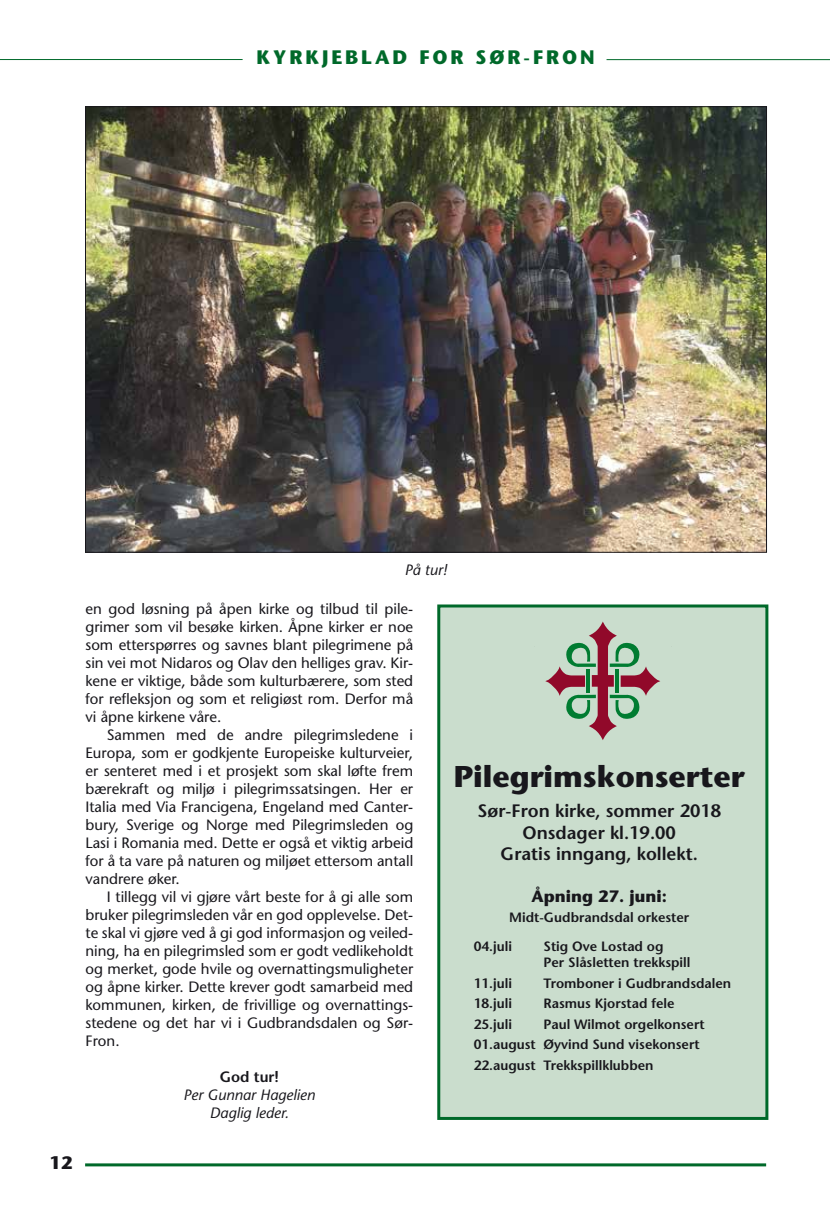
<style>
.page{position:relative;width:830px;height:1212px;background:#fff}
.page>*{position:absolute;margin:0;border:0;box-sizing:border-box;transform-origin:0 0}
.t1{font:700 30px "Stone Sans Std";color:#18171c}
.t2{font:700 19.5px "Stone Sans Std";letter-spacing:.15em;color:#00692a}
.t3{font:600 18px/21.6px "Stone Sans Std";color:#18171c;text-align:center}
.t4{font:700 18px "Stone Sans Std";color:#18171c}
.t5{font:700 16.5px "Stone Sans Std";color:#18171c}
.t6{font:500 15px/18px "Stone Sans Std";color:#18171c;text-align:justify}
.t7{font:italic 500 15px/18px "Stone Sans Std";color:#18171c;text-align:center}
.t8{font:600 15px "Stone Sans Std";color:#18171c}
.t9{font:600 13.5px/20.4px "Stone Sans Std";color:#18171c}
</style>
<div class="page">
<hr style="left:85px;top:1163px;width:680px;height:3px;background:#00692a">
<hr style="left:0;top:59px;width:242px;height:1px;background:#00692a">
<hr style="left:606px;top:59px;width:223px;height:1px;background:#00692a">
<div style="left:437px;top:604px;width:331px;height:516px;background:#caddcd;border:3px solid #00692a"></div>
<img style="left:87px;top:108px;width:677px;height:443px">
<svg style="left:545px;top:621px;width:115px;height:119px"></svg>
<h2 class="t2" style="left:256px;top:46px;width:339px">KYRKJEBLAD FOR SØR-FRON</h2>
<p class="t7" style="left:404px;top:561px;width:44px">På tur!</p>
<p class="t6" style="left:85px;top:600px;width:329px">en god løsning på åpen kirke og tilbud til pile&shy;grimer som vil besøke kirken. Åpne kirker er noe som etterspørres og savnes blant pilegrimene på sin vei mot Nidaros og Olav den helliges grav. Kir&shy;kene er viktige, både som kulturbærere, som sted for refleksjon og som et religiøst rom. Derfor må vi åpne kirkene våre.</p>
<p class="t6" style="left:85px;top:726px;width:329px;text-indent:21px">Sammen med de andre pilegrimsledene i Europa, som er godkjente Europeiske kulturveier, er senteret med i et prosjekt som skal løfte frem bærekraft og miljø i pilegrimssatsingen. Her er Italia med Via Francigena, Engeland med Canter&shy;bury, Sverige og Norge med Pilegrimsleden og Lasi i Romania med. Dette er også et viktig arbeid for å ta vare på naturen og miljøet ettersom antall vandrere øker.</p>
<p class="t6" style="left:85px;top:888px;width:329px;text-indent:21px">I tillegg vil vi gjøre vårt beste for å gi alle som bruker pilegrimsleden vår en god opplevelse. Det&shy;te skal vi gjøre ved å gi god informasjon og veiled&shy;ning, ha en pilegrimsled som er godt vedlikeholdt og merket, gode hvile og overnattingsmuligheter og åpne kirker. Dette krever godt samarbeid med kommunen, kirken, de frivillige og overnattings&shy;stedene og det har vi i Gudbrandsdalen og Sør-Fron.</p>
<p class="t8" style="left:219px;top:1068px;width:61px">God tur!</p>
<p class="t7" style="left:183px;top:1086px;width:133px">Per Gunnar Hagelien<br>Daglig leder.</p>
<h1 class="t1" style="left:453px;top:759px;width:292px">Pilegrimskonserter</h1>
<p class="t3" style="left:477px;top:800px;width:245px">Sør-Fron kirke, sommer 2018<br>Onsdager kl.19.00<br>Gratis inngang, kollekt.</p>
<p class="t5" style="left:531px;top:886px;width:137px">Åpning 27. juni:</p>
<p class="t9" style="left:473px;top:903px;width:217px;line-height:29px;text-indent:35px">Midt-Gudbrandsdal orkester<br>04.juli</p>
<p class="t9" style="left:543px;top:938px;width:148px;line-height:16.2px">Stig Ove Lostad og<br>Per Slåsletten trekkspill</p>
<p class="t9" style="left:473px;top:973px;width:40px">11.juli</p>
<p class="t9" style="left:543px;top:973px;width:189px">Tromboner i Gudbrandsdalen</p>
<p class="t9" style="left:473px;top:993px;width:40px">18.juli</p>
<p class="t9" style="left:543px;top:993px;width:132px">Rasmus Kjorstad fele</p>
<p class="t9" style="left:473px;top:1014px;width:40px">25.juli</p>
<p class="t9" style="left:473px;top:1014px;width:232px;text-indent:70px">Paul Wilmot orgelkonsert<br>01.august Øyvind Sund visekonsert<br>22.august Trekkspillklubben</p>
<p class="t4" style="left:50px;top:1152px;width:24px">12</p>
</div>
